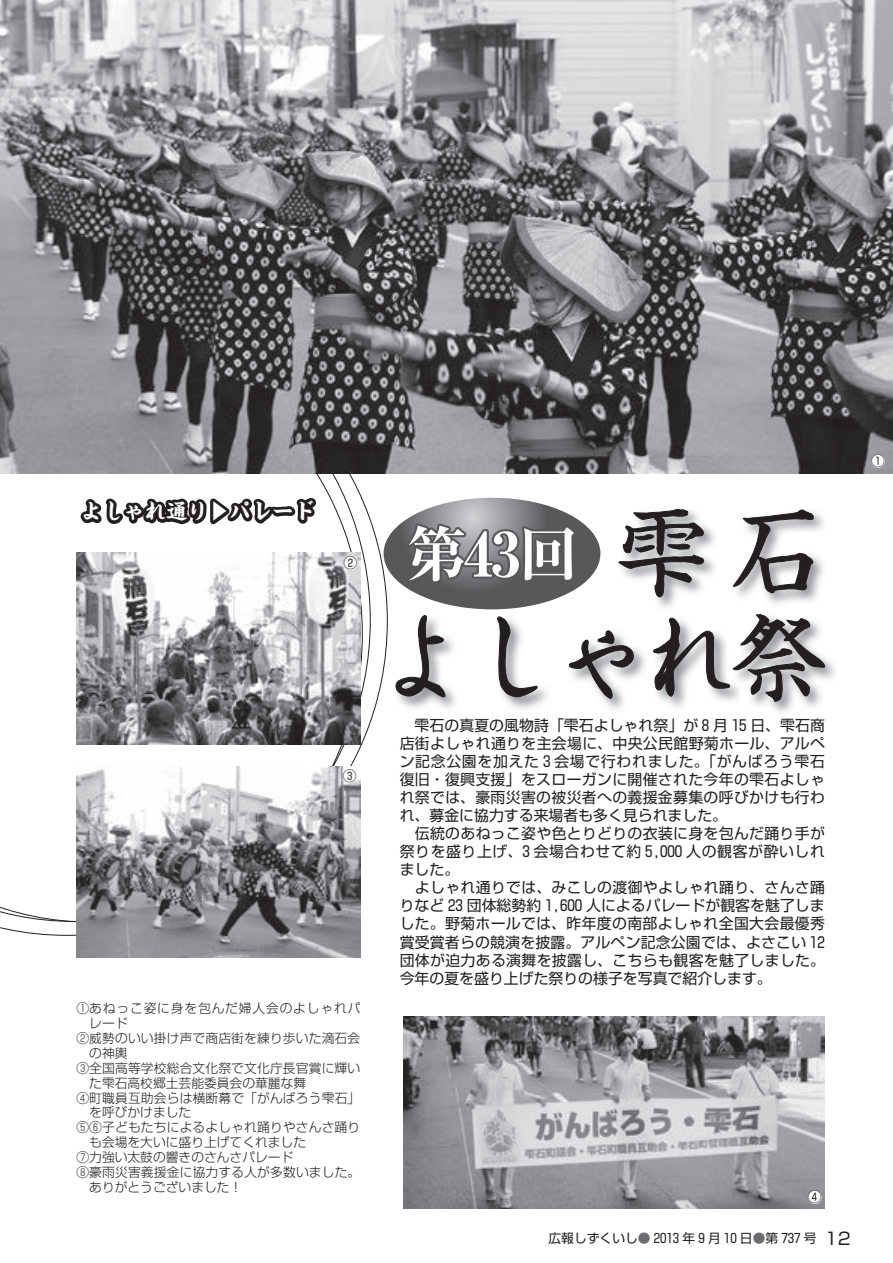
<style>
.page{position:relative;width:893px;height:1263px;background:#fff}
.page>*{position:absolute;margin:0;border:0;box-sizing:border-box;transform-origin:0 0}
.t1{font:93.6px/106.4px "Shinsei Kai Pr 5 CBSK1 90 pv RKSJ H";letter-spacing:-.05em;color:#231f20;text-align:right}
.t2{font:60.6px "Ryumin Pr 6 N Ex Bold 90 pv RKSJ H";color:#fff}
.t3{font:21.3px "Kaisho MCBK1 Pro De Bold 90 pv RKSJ V";color:#fff}
.t4{font:16.95px "Shin Go Pr 6 N Regular 90 pv RKSJ H";color:#231f20}
.t5{font:14.85px/18px "Shin Go Pr 6 N Regular 90 pv RKSJ H";letter-spacing:.02em;color:#231f20}
.t6{font:13.8px "Shin Go Pr 6 N Regular 90 pv RKSJ H";color:#231f20}
.t7{font:12.75px "Shin Go Pr 6 N Light 90 pv RKSJ H";letter-spacing:.01em;color:#231f20}
.t8{font:12.75px "Shin Go Pr 6 N Regular 90 pv RKSJ H";color:#231f20}
.t9{font:12.75px "Shin Go Pr 6 N Light 90 pv RKSJ H";letter-spacing:.065em;color:#231f20}
.s1{color:#6c6d70}
</style>
<div class="page">
<svg style="left:0;top:473px;width:387px;height:449px"></svg>
<img style="left:398px;top:512px;width:437px;height:201px">
<svg style="left:618px;top:508px;width:86px;height:90px"></svg>
<svg style="left:732px;top:509px;width:82px;height:85px"></svg>
<svg style="left:395px;top:615px;width:51px;height:83px"></svg>
<svg style="left:497px;top:616px;width:41px;height:82px"></svg>
<svg style="left:569px;top:630px;width:65px;height:69px"></svg>
<svg style="left:653px;top:614px;width:172px;height:88px"></svg>
<img style="left:0;top:0;width:893px;height:473px">
<img style="left:319px;top:553px;width:41px;height:191px">
<img style="left:404px;top:1017px;width:421px;height:191px">
<img style="left:319px;top:766px;width:41px;height:192px">
<svg style="left:77px;top:337px;width:242px;height:621px"></svg>
<svg style="left:384px;top:498px;width:216px;height:111px"></svg>
<div style="left:872px;top:455px;width:12px;height:12px;background:#fff;border-radius:50%"></div>
<div style="left:871px;top:454px;width:14px;height:14px;border:1px solid #fff;border-radius:50%"></div>
<div style="left:344px;top:557px;width:13px;height:12px;background:#fff;border-radius:50%"></div>
<div style="left:344px;top:557px;width:13px;height:13px;border:1px solid #fff;border-radius:50%"></div>
<div style="left:343px;top:770px;width:13px;height:12px;background:#fff;border-radius:50%"></div>
<div style="left:343px;top:770px;width:13px;height:13px;border:1px solid #fff;border-radius:50%"></div>
<div style="left:808px;top:1191px;width:13px;height:12px;background:#fff;border-radius:50%"></div>
<div style="left:808px;top:1190px;width:13px;height:14px;border:1px solid #fff;border-radius:50%"></div>
<h3 class="t3" style="left:81px;top:503px;width:235px">よしゃれ通り▶パレード</h3>
<p class="t6" style="left:344px;top:558px;width:15px">2</p>
<p class="t6" style="left:343px;top:771px;width:15px">3</p>
<p class="t9" style="left:77px;top:1004px;width:285px">①あねっこ姿に身を包んだ婦人会のよしゃれパ</p>
<p class="t7" style="left:89px;top:1018px;width:40px">レード</p>
<p class="t7" style="left:77px;top:1033px;width:285px">②威勢のいい掛け声で商店街を練り歩いた滴石会</p>
<p class="t7" style="left:89px;top:1048px;width:40px">の神輿</p>
<p class="t7" style="left:77px;top:1063px;width:285px">③全国高等学校総合文化祭で文化庁長官賞に輝い</p>
<p class="t7" style="left:89px;top:1078px;width:218px">た雫石高校郷土芸能委員会の華麗な舞</p>
<p class="t7" style="left:77px;top:1093px;width:285px">④町職員互助会らは横断幕で「がんばろう雫石「</p>
<p class="t7" style="left:89px;top:1108px;width:104px">を呼びかけました</p>
<p class="t7" style="left:77px;top:1123px;width:285px">⑤ ⑥子どもたちによるよしゃれ踊りやさんさ踊り</p>
<p class="t7" style="left:89px;top:1137px;width:218px">も会場を大いに盛り上げてくれました</p>
<p class="t7" style="left:77px;top:1152px;width:218px">⑦力強い太鼓の響きのさんさパレード</p>
<p class="t7" style="left:77px;top:1167px;width:285px">⑧豪雨災害義援金に協力する人が多数いました。</p>
<p class="t7" style="left:89px;top:1182px;width:155px">ありがとうございました!</p>
<h1 class="t1" style="left:376px;top:512px;width:451px">雫石<br>よしゃれ祭</h1>
<h2 class="t2" style="left:406px;top:531px;width:174px">第43回</h2>
<p class="t5" style="left:400px;top:718px;width:427px">　雫石の真夏の風物詩「雫石よしゃれ祭」が 8 月 15 日、雫石商店街よしゃれ通りを主会場に、中央公民館野菊ホール、アルペン記念公園を加えた 3 会場で行われました。「がんばろう雫石復旧・復興支援」をスローガンに開催された今年の雫石よしゃれ祭では、豪雨災害の被災者への義援金募集の呼びかけも行われ、募金に協力する来場者も多く見られました。<br>　伝統のあねっこ姿や色とりどりの衣装に身を包んだ踊り手が祭りを盛り上げ、3 会場合わせて約 5,000 人の観客が酔いしれました。<br>　よしゃれ通りでは、みこしの渡御やよしゃれ踊り、さんさ踊りなど 23 団体総勢約 1,600 人によるパレードが観客を魅了しました。野菊ホールでは、昨年度の南部よしゃれ全国大会最優秀賞受賞者らの競演を披露。アルペン記念公園では、よさこい 12団体が迫力ある演舞を披露し、こちらも観客を魅了しました。今年の夏を盛り上げた祭りの様子を写真で紹介します。</p>
<p class="t6" style="left:871px;top:456px;width:15px">1</p>
<p class="t6" style="left:808px;top:1192px;width:15px">4</p>
<p class="t8" style="left:549px;top:1234px;width:269px">広報しずくいし<span class="s1">●</span> 2013 年 9 月 10 日<span class="s1">●</span>第 737 号</p>
<p class="t4" style="left:825px;top:1232px;width:27px">12</p>
</div>
